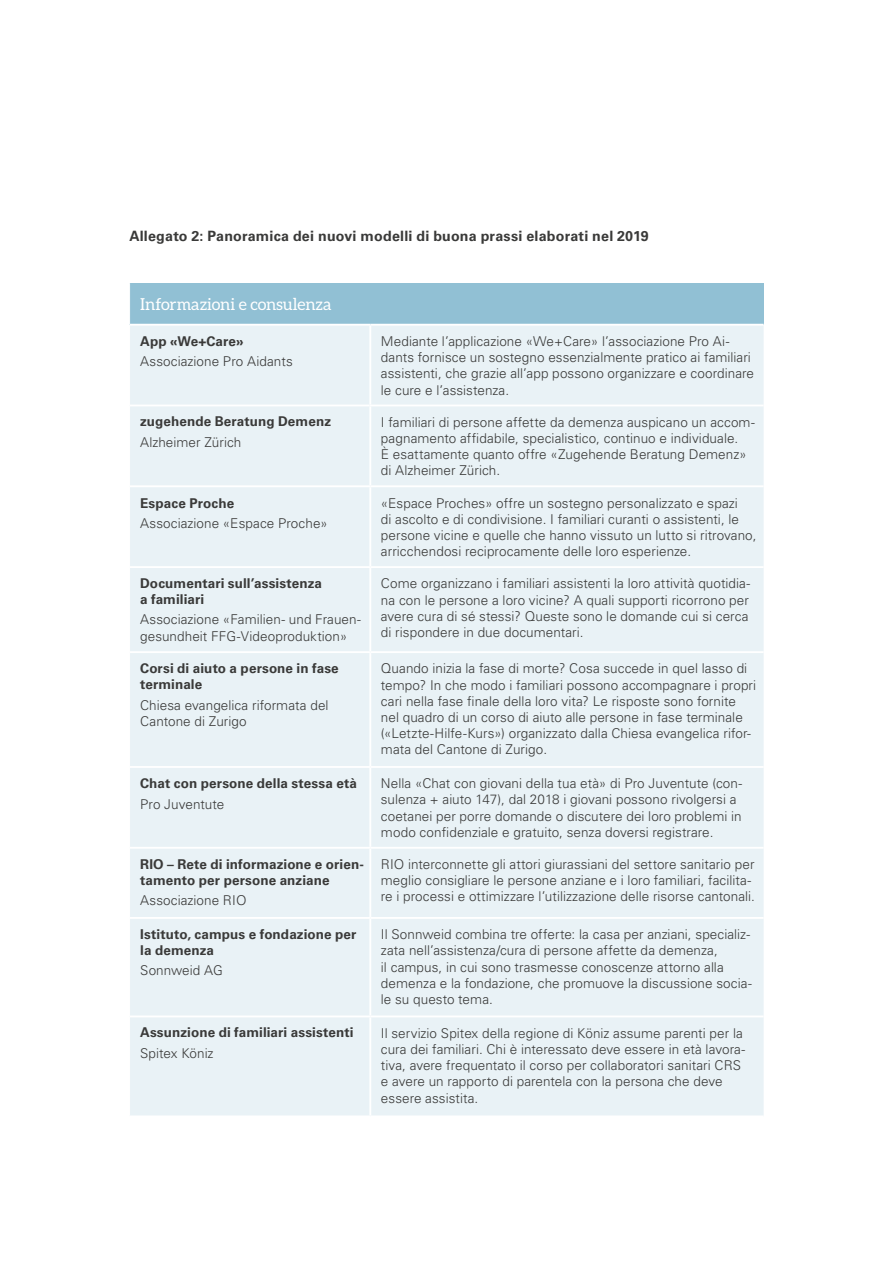
<style>
.page{position:relative;width:893px;height:1263px;background:#fff}
.page>*{position:absolute;margin:0;border:0;box-sizing:border-box;transform-origin:0 0}
.t1{font:16.5px "Aleo";letter-spacing:-.005em;color:#fff}
.t2{font:700 14.25px "Univers LT";letter-spacing:.015em;color:#3a3a39}
.t3{font:300 13.5px/16.2px "Univers LT";letter-spacing:.005em;color:#3a3a39}
.t4{font:700 13.5px/16.2px "Univers LT";letter-spacing:.005em;color:#3a3a39}
</style>
<div class="page">
<div style="left:130px;top:283px;width:634px;height:42px;background:#91c0d4"></div>
<div style="left:130px;top:326px;width:634px;height:789px;background:#e9f2f6"></div>
<hr style="left:369px;top:326px;width:2px;height:79px;background:#fff">
<hr style="left:369px;top:405px;width:395px;height:1px;background:#fff">
<hr style="left:369px;top:406px;width:2px;height:79px;background:#fff">
<hr style="left:369px;top:487px;width:2px;height:79px;background:#fff">
<hr style="left:369px;top:568px;width:2px;height:83px;background:#fff">
<hr style="left:369px;top:653px;width:2px;height:113px;background:#fff">
<hr style="left:369px;top:768px;width:2px;height:79px;background:#fff">
<hr style="left:369px;top:849px;width:2px;height:68px;background:#fff">
<hr style="left:369px;top:919px;width:2px;height:96px;background:#fff">
<hr style="left:369px;top:1017px;width:2px;height:98px;background:#fff">
<hr style="left:130px;top:405px;width:239px;height:1px;background:#fff">
<hr style="left:130px;top:485px;width:240px;height:2px;background:#fff">
<hr style="left:130px;top:566px;width:240px;height:2px;background:#fff">
<hr style="left:130px;top:651px;width:240px;height:2px;background:#fff">
<hr style="left:130px;top:766px;width:240px;height:2px;background:#fff">
<hr style="left:130px;top:847px;width:240px;height:2px;background:#fff">
<hr style="left:130px;top:917px;width:240px;height:2px;background:#fff">
<hr style="left:130px;top:1015px;width:240px;height:2px;background:#fff">
<hr style="left:370px;top:485px;width:394px;height:2px;background:#fff">
<hr style="left:370px;top:566px;width:394px;height:2px;background:#fff">
<hr style="left:370px;top:651px;width:394px;height:2px;background:#fff">
<hr style="left:370px;top:766px;width:394px;height:2px;background:#fff">
<hr style="left:370px;top:847px;width:394px;height:2px;background:#fff">
<hr style="left:370px;top:917px;width:394px;height:2px;background:#fff">
<hr style="left:370px;top:1015px;width:394px;height:2px;background:#fff">
<hr style="left:130px;top:324px;width:240px;height:2px;background:#fff">
<hr style="left:370px;top:324px;width:394px;height:2px;background:#fff">
<p class="t2" style="left:129px;top:228px;width:521px">Allegato 2: Panoramica dei nuovi modelli di buona prassi elaborati nel 2019</p>
<p class="t1" style="left:140px;top:295px;width:193px">Informazioni e consulenza</p>
<p class="t4" style="left:140px;top:333px;width:105px">App «We+Care»</p>
<p class="t3" style="left:140px;top:354px;width:154px">Associazione Pro Aidants</p>
<p class="t4" style="left:140px;top:413px;width:192px">zugehende Beratung Demenz</p>
<p class="t3" style="left:140px;top:434px;width:103px">Alzheimer Zürich</p>
<p class="t4" style="left:140px;top:495px;width:95px">Espace Proche</p>
<p class="t3" style="left:140px;top:515px;width:189px">Associazione «Espace Proche»</p>
<p class="t4" style="left:140px;top:575px;width:183px">Documentari sull’assistenza a familiari</p>
<p class="t3" style="left:140px;top:612px;width:222px">Associazione «Familien- und Frauen&shy;gesundheit FFG-Videoproduktion»</p>
<p class="t4" style="left:140px;top:660px;width:200px">Corsi di aiuto a persone in fase terminale</p>
<p class="t3" style="left:140px;top:697px;width:190px">Chiesa evangelica riformata del<br>Cantone di Zurigo</p>
<p class="t4" style="left:140px;top:775px;width:218px">Chat con persone della stessa età</p>
<p class="t3" style="left:140px;top:796px;width:86px">Pro Juventute</p>
<p class="t4" style="left:140px;top:856px;width:225px">RIO – Rete di informazione e orien&shy;tamento per persone anziane</p>
<p class="t3" style="left:140px;top:892px;width:108px">Associazione RIO</p>
<p class="t4" style="left:140px;top:926px;width:218px">Istituto, campus e fondazione per la demenza</p>
<p class="t3" style="left:140px;top:962px;width:84px">Sonnweid AG</p>
<p class="t4" style="left:140px;top:1024px;width:215px">Assunzione di familiari assistenti</p>
<p class="t3" style="left:140px;top:1045px;width:75px">Spitex Köniz</p>
<p class="t3" style="left:381px;top:333px;width:375px">Mediante l’applicazione «We+Care» l’associazione Pro Ai&shy;dants fornisce un sostegno essenzialmente pratico ai familiari assistenti, che grazie all’app possono organizzare e coordinare le cure e l’assistenza.</p>
<p class="t3" style="left:381px;top:414px;width:375px">I familiari di persone affette da demenza auspicano un accom&shy;pagnamento affidabile, specialistico, continuo e individuale.<br>È esattamente quanto offre «Zugehende Beratung Demenz» di Alzheimer Zürich.</p>
<p class="t3" style="left:381px;top:495px;width:377px">«Espace Proches» offre un sostegno personalizzato e spazi<br>di ascolto e di condivisione. I familiari curanti o assistenti, le persone vicine e quelle che hanno vissuto un lutto si ritrovano, arricchendosi reciprocamente delle loro esperienze.</p>
<p class="t3" style="left:381px;top:575px;width:371px">Come organizzano i familiari assistenti la loro attività quotidia&shy;na con le persone a loro vicine? A quali supporti ricorrono per avere cura di sé stessi? Queste sono le domande cui si cerca di rispondere in due documentari.</p>
<p class="t3" style="left:381px;top:661px;width:377px">Quando inizia la fase di morte? Cosa succede in quel lasso di tempo? In che modo i familiari possono accompagnare i propri cari nella fase finale della loro vita? Le risposte sono fornite nel quadro di un corso di aiuto alle persone in fase terminale («Letzte-Hilfe-Kurs») organizzato dalla Chiesa evangelica rifor&shy;mata del Cantone di Zurigo.</p>
<p class="t3" style="left:381px;top:775px;width:363px">Nella «Chat con giovani della tua età» di Pro Juventute (con&shy;sulenza + aiuto 147), dal 2018 i giovani possono rivolgersi a coetanei per porre domande o discutere dei loro problemi in modo confidenziale e gratuito, senza doversi registrare.</p>
<p class="t3" style="left:381px;top:856px;width:375px">RIO interconnette gli attori giurassiani del settore sanitario per meglio consigliare le persone anziane e i loro familiari, facilita&shy;re i processi e ottimizzare l’utilizzazione delle risorse cantonali.</p>
<p class="t3" style="left:381px;top:926px;width:372px">Il Sonnweid combina tre offerte: la casa per anziani, specializ&shy;zata nell’assistenza/cura di persone affette da demenza,<br>il campus, in cui sono trasmesse conoscenze attorno alla demenza e la fondazione, che promuove la discussione socia&shy;le su questo tema.</p>
<p class="t3" style="left:381px;top:1025px;width:366px">Il servizio Spitex della regione di Köniz assume parenti per la cura dei familiari. Chi è interessato deve essere in età lavora&shy;tiva, avere frequentato il corso per collaboratori sanitari CRS e avere un rapporto di parentela con la persona che deve essere assistita.</p>
</div>
